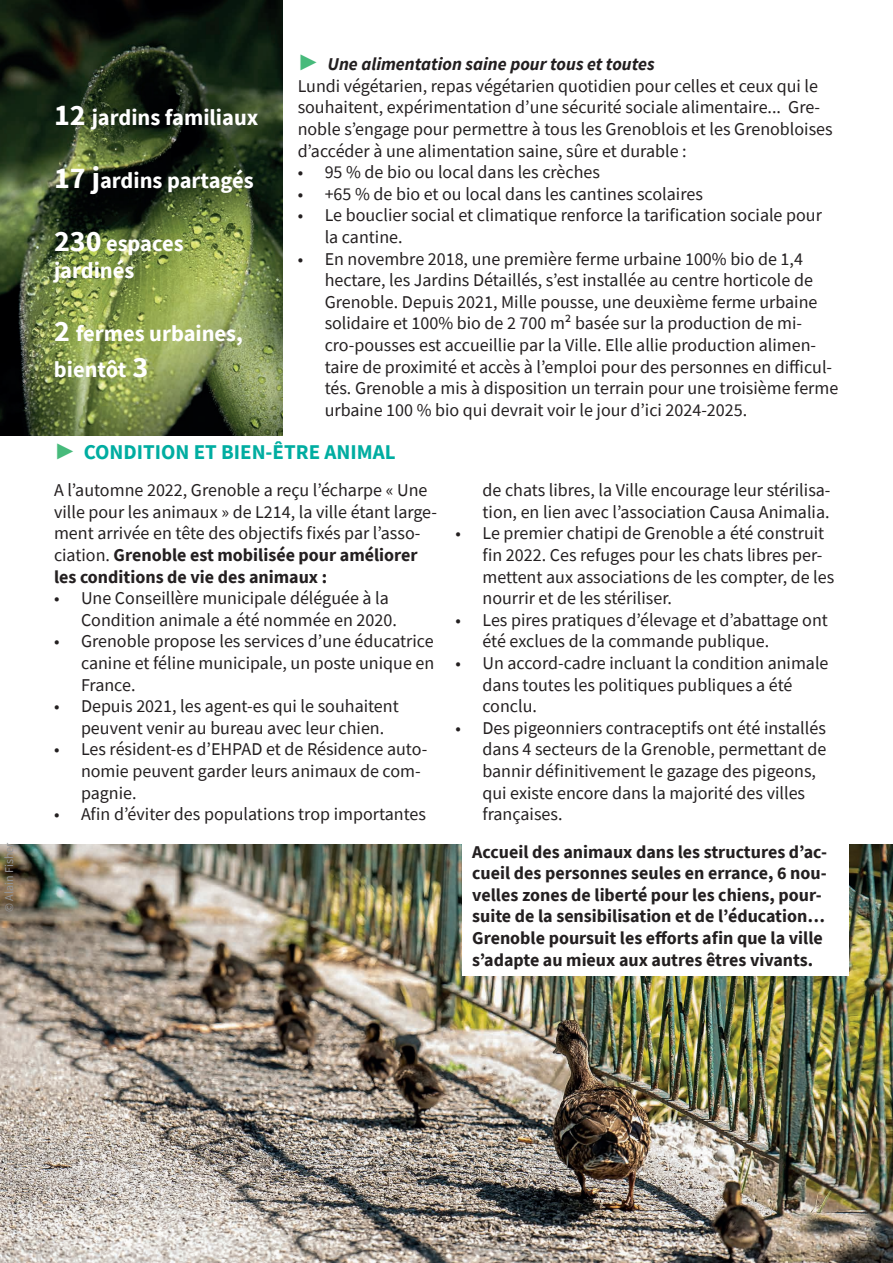
<style>
.page{position:relative;width:893px;height:1263px;background:#fff}
.page>*{position:absolute;margin:0;border:0;box-sizing:border-box;transform-origin:0 0}
.t1{font:700 22.5px/27px "Source Sans Pro";color:#fff}
.t2{font:700 21px "Source Sans Pro";color:#00ada1}
.t3{font:18px/21.6px "Source Sans Pro";color:#231f20}
.t4{font:700 18px/21.6px "Source Sans Pro";color:#231f20}
.t5{font:12px "Source Sans Pro";color:#939598}
.s1{font-family:"Arial";font-weight:900;font-size:22.5px;color:#47ba7b}
.s2{font-weight:700;font-style:italic}
.s3{font-size:30px}
.s4{font-weight:700}
</style>
<div class="page">
<img style="left:0;top:845px;width:893px;height:418px">
<img style="left:0;top:0;width:283px;height:436px">
<div style="left:462px;top:844px;width:386px;height:132px;background:#fff"></div>
<p class="t5" style="left:1px;top:912px;width:71px;rotate:-90deg">© Alain Fisher</p>
<p class="t3" style="left:298px;top:53px;width:537px"><span class="s1">►</span> <span class="s2">Une alimentation saine pour tous et toutes<br></span>Lundi végétarien, repas végétarien quotidien pour celles et ceux qui le souhaitent, expérimentation d’une sécurité sociale alimentaire... Gre&shy;noble s’engage pour permettre à tous les Grenoblois et les Grenobloises d’accéder à une alimentation saine, sûre et durable :</p>
<p class="t3" style="left:298px;top:161px;width:304px">• 95 % de bio ou local dans les crèches</p>
<p class="t3" style="left:298px;top:183px;width:407px">• +65 % de bio et ou local dans les cantines scolaires</p>
<p class="t3" style="left:325px;top:204px;width:499px;text-indent:-27px">• Le bouclier social et climatique renforce la tarification sociale pour la cantine.</p>
<p class="t3" style="left:325px;top:248px;width:515px;text-indent:-27px">• En novembre 2018, une première ferme urbaine 100% bio de 1,4 hectare, les Jardins Détaillés, s’est installée au centre horticole de Grenoble. Depuis 2021, Mille pousse, une deuxième ferme urbaine solidaire et 100% bio de 2 700 m² basée sur la production de mi&shy;cro-pousses est accueillie par la Ville. Elle allie production alimen&shy;taire de proximité et accès à l’emploi pour des personnes en difficul&shy;tés. Grenoble a mis à disposition un terrain pour une troisième ferme urbaine 100 % bio qui devrait voir le jour d’ici 2024-2025.</p>
<p class="t2" style="left:54px;top:438px;width:343px"><span class="s1">►</span> CONDITION ET BIEN-ÊTRE ANIMAL</p>
<p class="t1" style="left:54px;top:103px;width:206px"><span class="s3">12</span> jardins familiaux</p>
<p class="t1" style="left:54px;top:166px;width:201px"><span class="s3">17 j</span>ardins partagés</p>
<p class="t1" style="left:54px;top:229px;width:131px"><span class="s3">230</span> espaces jardinés</p>
<p class="t1" style="left:54px;top:315px;width:190px;line-height:36px"><span class="s3">2</span> fermes urbaines, bientôt <span class="s3">3</span></p>
<p class="t3" style="left:54px;top:479px;width:384px">A l’automne 2022, Grenoble a reçu l’écharpe « Une ville pour les animaux » de L214, la ville étant large&shy;ment arrivée en tête des objectifs fixés par l’asso&shy;ciation. <span class="s4">Grenoble est mobilisée pour améliorer les conditions de vie des animaux :</span></p>
<p class="t3" style="left:81px;top:587px;width:317px;text-indent:-27px">• Une Conseillère municipale déléguée à la<br>Condition animale a été nommée en 2020.</p>
<p class="t3" style="left:81px;top:630px;width:355px;text-align:justify;text-indent:-27px">• Grenoble propose les services d’une éducatrice canine et féline municipale, un poste unique en France.</p>
<p class="t3" style="left:81px;top:695px;width:319px;text-indent:-27px">• Depuis 2021, les agent-es qui le souhaitent peuvent venir au bureau avec leur chien.</p>
<p class="t3" style="left:81px;top:738px;width:348px;text-indent:-27px">• Les résident-es d’EHPAD et de Résidence auto&shy;nomie peuvent garder leurs animaux de com&shy;pagnie.</p>
<p class="t3" style="left:54px;top:803px;width:373px">• Afin d’éviter des populations trop importantes</p>
<p class="t3" style="left:482px;top:479px;width:350px">de chats libres, la Ville encourage leur stérilisa&shy;tion, en lien avec l’association Causa Animalia.</p>
<p class="t3" style="left:482px;top:522px;width:353px;text-indent:-27px">• Le premier chatipi de Grenoble a été construit fin 2022. Ces refuges pour les chats libres per&shy;mettent aux associations de les compter, de les nourrir et de les stériliser.</p>
<p class="t3" style="left:482px;top:609px;width:347px;text-indent:-27px">• Les pires pratiques d’élevage et d’abattage ont été exclues de la commande publique.</p>
<p class="t3" style="left:482px;top:652px;width:348px;text-indent:-27px">• Un accord-cadre incluant la condition animale dans toutes les politiques publiques a été conclu.</p>
<p class="t3" style="left:482px;top:717px;width:345px;text-indent:-27px">• Des pigeonniers contraceptifs ont été installés dans 4 secteurs de la Grenoble, permettant de bannir définitivement le gazage des pigeons, qui existe encore dans la majorité des villes françaises.</p>
<p class="t4" style="left:472px;top:840px;width:356px">Accueil des animaux dans les structures d’ac&shy;cueil des personnes seules en errance, 6 nou&shy;velles zones de liberté pour les chiens, pour&shy;suite de la sensibilisation et de l’éducation… Grenoble poursuit les efforts afin que la ville s’adapte au mieux aux autres êtres vivants.</p>
<p class="t3" style="left:435px;top:1205px;width:19px">25</p>
</div>
